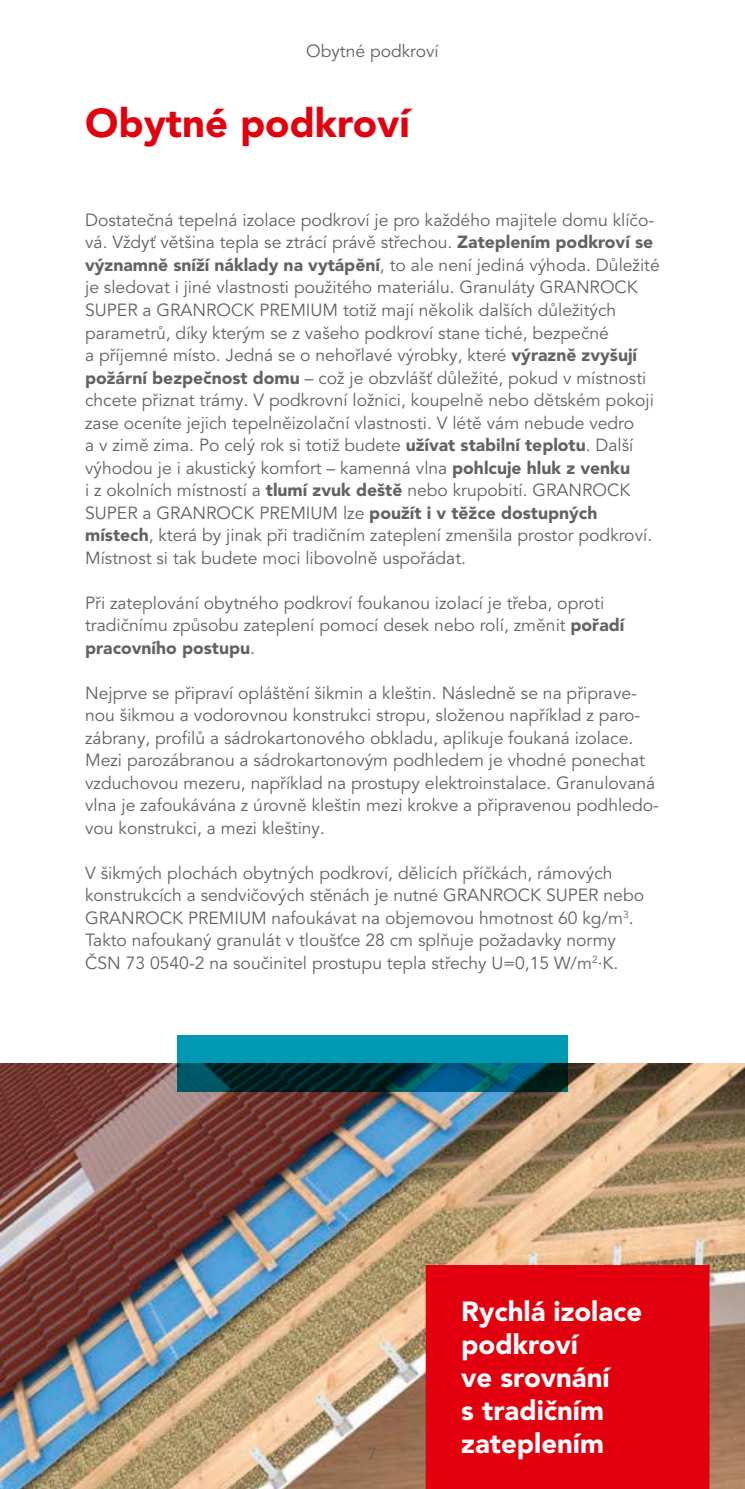
<style>
.page{position:relative;width:745px;height:1489px;background:#fff}
.page>*{position:absolute;margin:0;border:0;box-sizing:border-box;transform-origin:0 0}
.t1{font:900 40px "Avenir LT Pro";color:#e3000e}
.t2{font:900 27.5px/33px "Avenir LT Pro";color:#fff}
.Body{font:17.5px/22.5px "Avenir LT Pro";color:#626262}
.s1{font-weight:900}
</style>
<div class="page">
<img style="left:0;top:1063px;width:744px;height:425px">
<svg style="left:177px;top:1035px;width:390px;height:56px;background:#00687b"></svg>
<div style="left:425px;top:1264px;width:284px;height:224px;background:#e3000e"></div>
<p class="Body" style="left:306px;top:40px;width:134px">Obytné podkroví</p>
<p class="t1" style="left:85px;top:98px;width:326px">Obytné podkroví</p>
<p class="Body" style="left:85px;top:209px;width:576px">Dostatečná tepelná izolace podkroví je pro každého majitele domu klíčo&shy;vá. Vždyť většina tepla se ztrácí právě střechou. <span class="s1">Zateplením podkroví se významně sníží náklady na vytápění</span>, to ale není jediná výhoda. Důležité je sledovat i jiné vlastnosti použitého materiálu. Granuláty GRANROCK SUPER a GRANROCK PREMIUM totiž mají několik dalších důležitých parametrů, díky kterým se z vašeho podkroví stane tiché, bezpečné<br>a příjemné místo. Jedná se o nehořlavé výrobky, které <span class="s1">výrazně zvyšují požární bezpečnost domu</span> – což je obzvlášť důležité, pokud v místnosti chcete přiznat trámy. V podkrovní ložnici, koupelně nebo dětském pokoji zase oceníte jejich tepelněizolační vlastnosti. V létě vám nebude vedro<br>a v zimě zima. Po celý rok si totiž budete <span class="s1">užívat stabilní teplotu</span>. Další výhodou je i akustický komfort – kamenná vlna <span class="s1">pohlcuje hluk z venku<br></span>i z okolních místností a <span class="s1">tlumí zvuk deště</span> nebo krupobití. GRANROCK SUPER a GRANROCK PREMIUM lze <span class="s1">použít i v těžce dostupných místech</span>, která by jinak při tradičním zateplení zmenšila prostor podkroví.<br>Místnost si tak budete moci libovolně uspořádat.</p>
<p class="Body" style="left:85px;top:591px;width:540px">Při zateplování obytného podkroví foukanou izolací je třeba, oproti tradičnímu způsobu zateplení pomocí desek nebo rolí, změnit <span class="s1">pořadí pracovního postupu</span>.</p>
<p class="Body" style="left:85px;top:681px;width:575px">Nejprve se připraví opláštění šikmin a kleštin. Následně se na připrave&shy;nou šikmou a vodorovnou konstrukci stropu, složenou například z paro&shy;zábrany, profilů a sádrokartonového obkladu, aplikuje foukaná izolace.<br>Mezi parozábranou a sádrokartonovým podhledem je vhodné ponechat vzduchovou mezeru, například na prostupy elektroinstalace. Granulovaná vlna je zafoukávána z úrovně kleštin mezi krokve a připravenou podhledo&shy;vou konstrukci, a mezi kleštiny.</p>
<p class="Body" style="left:85px;top:861px;width:560px">V šikmých plochách obytných podkroví, dělicích příčkách, rámových konstrukcích a sendvičových stěnách je nutné GRANROCK SUPER nebo GRANROCK PREMIUM nafoukávat na objemovou hmotnost 60 kg/m<sup>3</sup>.<br>Takto nafoukaný granulát v tloušťce 28 cm splňuje požadavky normy ČSN 73 0540-2 na součinitel prostupu tepla střechy U=0,15 W/m<sup>2</sup>·K.</p>
<p class="Body" style="left:367px;top:1442px;width:11px">7</p>
<p class="t2" style="left:461px;top:1295px;width:182px">Rychlá izolace podkroví<br>ve srovnání<br>s tradičním</p>
<p class="t2" style="left:461px;top:1427px;width:144px">zateplením</p>
</div>
